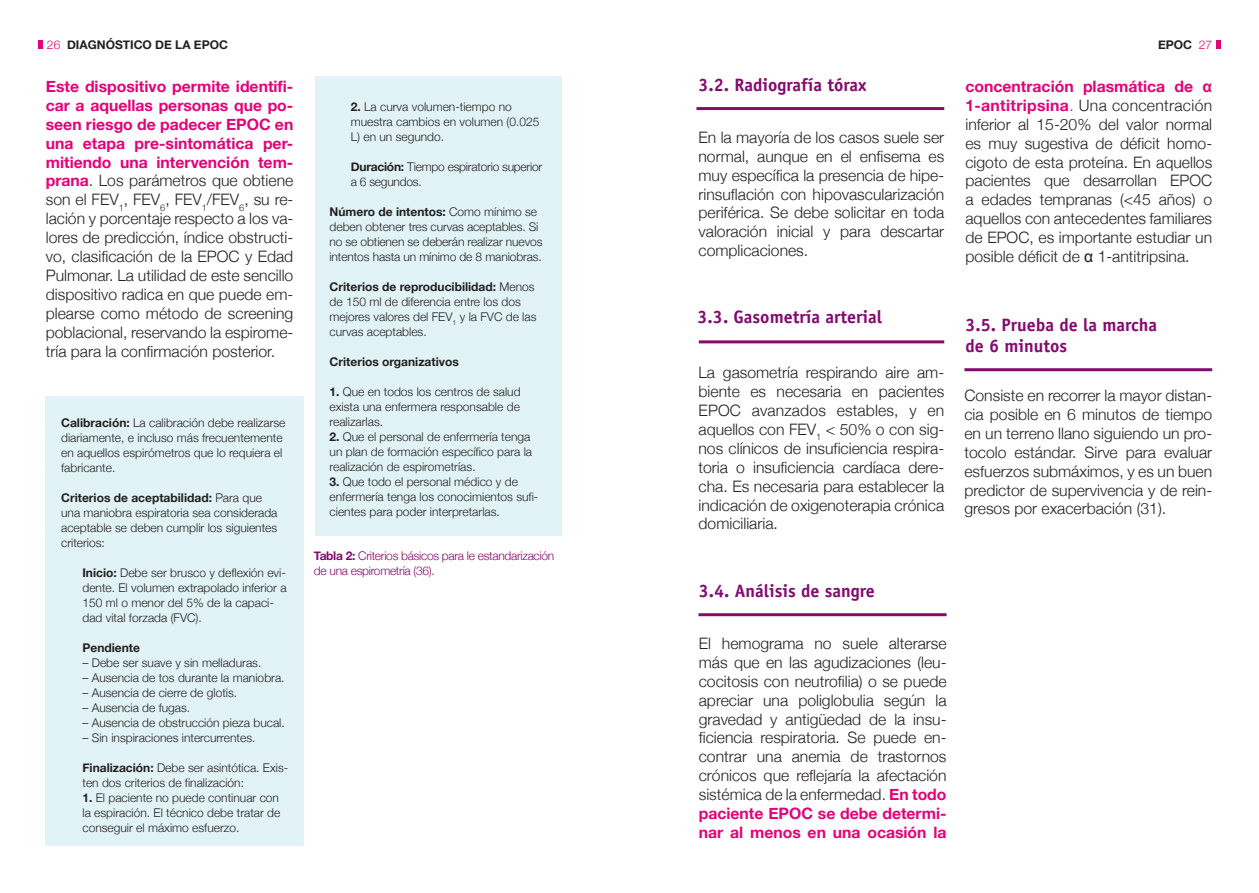
<style>
.page{position:relative;width:1259px;height:893px;background:#fff}
.page>*{position:absolute;margin:0;border:0;box-sizing:border-box;transform-origin:0 0}
.t1{font:700 18px/21px "Officina Sans";color:#850a70}
.t2{font:300 15.75px/18.9px "Helvetica Neue";color:#231f20;text-align:justify}
.t3{font:300 12px/15px "Helvetica Neue";color:#231f20}
.t4{font:300 12px/15px "Helvetica Neue";letter-spacing:-.025em;color:#850a70}
.t5{font:700 12px "Helvetica Neue";color:#231f20}
.t6{font:300 12px/15px "Helvetica Neue";letter-spacing:-.02em;color:#231f20}
.s1{font-weight:300;color:#e40278}
.s2{font-weight:700;color:#e40278}
.s3{font-weight:700}
.s4{font-family:"Arial";font-weight:700;color:#e40278}
.s5{color:#e40278}
.s6{font-family:"Arial";font-weight:400}
</style>
<div class="page">
<svg style="left:39px;top:41px;width:4px;height:8px"></svg>
<svg style="left:1216px;top:41px;width:4px;height:8px"></svg>
<div style="left:46px;top:396px;width:258px;height:450px;background:#e1f3f6"></div>
<div style="left:315px;top:77px;width:246px;height:459px;background:#e1f3f6"></div>
<hr style="left:696px;top:107px;width:248px;height:3px;background:#850a70">
<hr style="left:699px;top:340px;width:245px;height:3px;background:#850a70">
<hr style="left:698px;top:613px;width:248px;height:3px;background:#850a70">
<hr style="left:964px;top:368px;width:248px;height:3px;background:#850a70">
<p class="t5" style="left:47px;top:37px;width:182px"><span class="s1">26</span> DIAGNÓSTICO DE LA EPOC</p>
<p class="t5" style="left:1158px;top:37px;width:56px">EPOC <span class="s1">27</span></p>
<p class="t2" style="left:46px;top:77px;width:249px"><span class="s2">Este dispositivo permite identifi&shy;car a aquellas personas que po&shy;seen riesgo de padecer EPOC en una etapa pre-sintomática per&shy;mitiendo una intervención tem&shy;prana</span>. Los parámetros que obtiene son el FEV<sub>1</sub>, FEV<sub>6</sub>, FEV<sub>1</sub>/FEV<sub>6</sub>, su re&shy;lación y porcentaje respecto a los va&shy;lores de predicción, índice obstructi&shy;vo, clasificación de la EPOC y Edad Pulmonar. La utilidad de este sencillo dispositivo radica en que puede em&shy;plearse como método de screening poblacional, reservando la espirome&shy;tría para la confirmación posterior.</p>
<p class="t1" style="left:698px;top:76px;width:170px">3.2. Radiografía tórax</p>
<p class="t3" style="left:351px;top:99px;width:190px"><span class="s3">2.</span> La curva volumen-tiempo no muestra cambios en volumen (0.025<br>L) en un segundo.</p>
<p class="t6" style="left:351px;top:159px;width:193px"><span class="s3">Duración:</span> Tiempo espiratorio superior a 6 segundos.</p>
<p class="t3" style="left:329px;top:204px;width:214px"><span class="s3">Número de intentos:</span> Como mínimo se deben obtener tres curvas aceptables. Si no se obtienen se deberán realizar nuevos intentos hasta un mínimo de 8 maniobras.</p>
<p class="t3" style="left:329px;top:279px;width:208px"><span class="s3">Criterios de reproducibilidad:</span> Menos de 150 ml de diferencia entre los dos mejores valores del FEV<sub>1</sub> y la FVC de las curvas aceptables.</p>
<p class="t5" style="left:329px;top:354px;width:131px">Criterios organizativos</p>
<p class="t3" style="left:329px;top:384px;width:192px;text-align:justify"><span class="s3">1.</span> Que en todos los centros de salud exista una enfermera responsable de realizarlas.</p>
<p class="t3" style="left:329px;top:429px;width:204px"><span class="s3">2.</span> Que el personal de enfermería tenga un plan de formación específico para la realización de espirometrías.</p>
<p class="t3" style="left:329px;top:474px;width:210px"><span class="s3">3.</span> Que todo el personal médico y de enfermería tenga los conocimientos sufi&shy;cientes para poder interpretarlas.</p>
<p class="t2" style="left:698px;top:127px;width:247px">En la mayoría de los casos suele ser normal, aunque en el enfisema es muy específica la presencia de hipe&shy;rinsuflación con hipovascularización periférica. Se debe solicitar en toda valoración inicial y para descartar complicaciones.</p>
<p class="t1" style="left:697px;top:309px;width:186px">3.3. Gasometría arterial</p>
<p class="t2" style="left:698px;top:363px;width:247px">La gasometría respirando aire am&shy;biente es necesaria en pacientes EPOC avanzados estables, y en aquellos con FEV<sub>1</sub> &lt; 50% o con sig&shy;nos clínicos de insuficiencia respira&shy;toria o insuficiencia cardíaca dere&shy;cha. Es necesaria para establecer la indicación de oxigenoterapia crónica domiciliaria.</p>
<p class="t3" style="left:61px;top:415px;width:226px"><span class="s3">Calibración:</span> La calibración debe realizarse diariamente, e incluso más frecuentemente en aquellos espirómetros que lo requiera el fabricante.</p>
<p class="t3" style="left:61px;top:490px;width:218px"><span class="s3">Criterios de aceptabilidad:</span> Para que una maniobra espiratoria sea considerada aceptable se deben cumplir los siguientes criterios:</p>
<p class="t3" style="left:82px;top:565px;width:206px"><span class="s3">Inicio:</span> Debe ser brusco y deflexión evi&shy;dente. El volumen extrapolado inferior a 150 ml o menor del 5% de la capaci&shy;dad vital forzada (FVC).</p>
<p class="t5" style="left:82px;top:640px;width:59px">Pendiente</p>
<p class="t3" style="left:82px;top:655px;width:180px">– Debe ser suave y sin melladuras.</p>
<p class="t3" style="left:82px;top:670px;width:204px">– Ausencia de tos durante la maniobra.</p>
<p class="t3" style="left:82px;top:685px;width:156px">– Ausencia de cierre de glotis.</p>
<p class="t3" style="left:82px;top:700px;width:109px">– Ausencia de fugas.</p>
<p class="t3" style="left:82px;top:715px;width:204px">– Ausencia de obstrucción pieza bucal.</p>
<p class="t3" style="left:82px;top:730px;width:174px">– Sin inspiraciones intercurrentes.</p>
<p class="t3" style="left:82px;top:760px;width:207px"><span class="s3">Finalización:</span> Debe ser asintótica. Exis&shy;ten dos criterios de finalización:</p>
<p class="t3" style="left:82px;top:790px;width:199px;text-align:justify"><span class="s3">1.</span> El paciente no puede continuar con la espiración. El técnico debe tratar de conseguir el máximo esfuerzo.</p>
<p class="t4" style="left:314px;top:548px;width:242px"><span class="s3">Tabla 2:</span> Criterios básicos para le estandarización de una espirometría (36).</p>
<p class="t1" style="left:699px;top:582px;width:178px">3.4. Análisis de sangre</p>
<p class="t2" style="left:699px;top:634px;width:249px">El hemograma no suele alterarse más que en las agudizaciones (leu&shy;cocitosis con neutrofilia) o se puede apreciar una poliglobulia según la gravedad y antigüedad de la insu&shy;ficiencia respiratoria. Se puede en&shy;contrar una anemia de trastornos crónicos que reflejaría la afectación sistémica de la enfermedad. <span class="s2">En todo paciente EPOC se debe determi&shy;nar al menos en una ocasión la</span></p>
<p class="t2" style="left:965px;top:77px;width:248px"><span class="s2">concentración plasmática de</span> <span class="s4">α </span><span class="s2">1-antitripsina</span><span class="s5">.</span> Una concentración inferior al 15-20% del valor normal es muy sugestiva de déficit homo&shy;cigoto de esta proteína. En aquellos pacientes que desarrollan EPOC a edades tempranas (&lt;45 años) o aquellos con antecedentes familiares de EPOC, es importante estudiar un posible déficit de <span class="s6">α</span> 1-antitripsina.</p>
<p class="t1" style="left:965px;top:316px;width:193px">3.5. Prueba de la marcha de 6 minutos</p>
<p class="t2" style="left:964px;top:386px;width:249px">Consiste en recorrer la mayor distan&shy;cia posible en 6 minutos de tiempo en un terreno llano siguiendo un pro&shy;tocolo estándar. Sirve para evaluar esfuerzos submáximos, y es un buen predictor de supervivencia y de rein&shy;gresos por exacerbación (31).</p>
</div>
